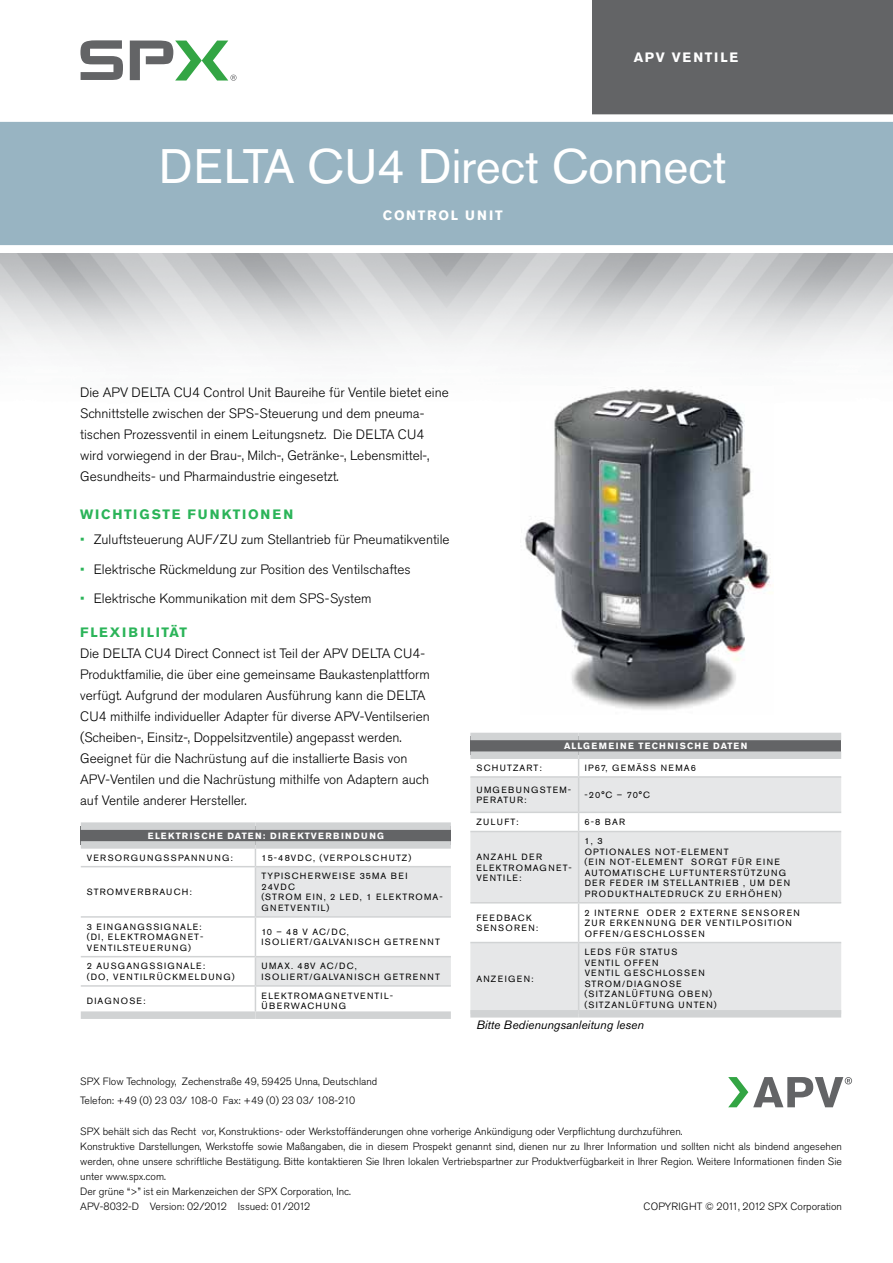
<style>
.page{position:relative;width:893px;height:1263px;background:#fff}
.page>*{position:absolute;margin:0;border:0;box-sizing:border-box;transform-origin:0 0}
.t1{font:48px "Akzidenz Grotesk Pro";letter-spacing:-.005em;color:#fff}
.t2{font:300 13.5px/21px "Akzidenz Grotesk Pro";color:#000}
.t3{font:700 13.5px "Akzidenz Grotesk Pro";letter-spacing:.12em;color:#2bb459}
.t4{font:700 13.5px "Akzidenz Grotesk Pro";letter-spacing:.12em;color:#fff}
.t5{font:italic 12px "Akzidenz Grotesk Pro";color:#000}
.t6{font:300 10.5px/15px "Akzidenz Grotesk Pro";color:#000}
.t7{font:9px/10.5px "Akzidenz Grotesk Pro";letter-spacing:.14em;color:#000}
.t8{font:9px/10.5px "Akzidenz Grotesk Pro";letter-spacing:.16em;color:#000}
.t9{font:700 9px "Akzidenz Grotesk Pro";letter-spacing:.16em;color:#fff}
.s1{color:#2bb459}
</style>
<div class="page">
<svg style="left:728px;top:1077px;width:124px;height:30px"></svg>
<div style="left:0;top:118px;width:893px;height:133px;background:#98b4c2"></div>
<div style="left:592px;top:0;width:301px;height:120px;background:#636466"></div>
<div style="left:0;top:114px;width:893px;height:8px;background:#fff"></div>
<div style="left:0;top:245px;width:893px;height:8px;background:#fff"></div>
<svg style="left:80px;top:40px;width:43px;height:40px"></svg>
<svg style="left:130px;top:41px;width:107px;height:40px"></svg>
<img style="left:525px;top:387px;width:246px;height:323px">
<div style="left:81px;top:826px;width:370px;height:19px;background:#636466"></div>
<div style="left:81px;top:841px;width:174px;height:8px;background:#d1d3d4"></div>
<div style="left:255px;top:841px;width:196px;height:8px;background:#d1d3d4"></div>
<hr style="left:81px;top:866px;width:174px;height:1px;background:#d1d3d4">
<hr style="left:81px;top:916px;width:174px;height:2px;background:#d1d3d4">
<hr style="left:81px;top:956px;width:174px;height:1px;background:#d1d3d4">
<hr style="left:81px;top:985px;width:174px;height:2px;background:#d1d3d4">
<svg style="left:255px;top:849px;width:196px;height:162px"></svg>
<div style="left:81px;top:822px;width:174px;height:8px;background:#d1d3d4"></div>
<div style="left:255px;top:822px;width:196px;height:8px;background:#d1d3d4"></div>
<div style="left:81px;top:1011px;width:174px;height:8px;background:#d1d3d4"></div>
<div style="left:255px;top:1011px;width:196px;height:8px;background:#d1d3d4"></div>
<div style="left:470px;top:736px;width:371px;height:19px;background:#636466"></div>
<svg style="left:470px;top:778px;width:371px;height:232px;fill:#e6e7e8"></svg>
<div style="left:470px;top:751px;width:109px;height:8px;background:#d1d3d4"></div>
<div style="left:579px;top:751px;width:262px;height:8px;background:#d1d3d4"></div>
<svg style="left:578px;top:759px;width:1px;height:17px"></svg>
<hr style="left:470px;top:776px;width:109px;height:2px;background:#d1d3d4">
<hr style="left:579px;top:776px;width:262px;height:2px;background:#d1d3d4">
<hr style="left:578px;top:778px;width:1px;height:34px;background:#d1d3d4">
<hr style="left:470px;top:812px;width:109px;height:1px;background:#d1d3d4">
<hr style="left:579px;top:812px;width:262px;height:1px;background:#d1d3d4">
<svg style="left:578px;top:813px;width:1px;height:18px"></svg>
<hr style="left:470px;top:831px;width:109px;height:1px;background:#d1d3d4">
<hr style="left:579px;top:831px;width:262px;height:1px;background:#d1d3d4">
<hr style="left:578px;top:832px;width:1px;height:70px;background:#d1d3d4">
<hr style="left:470px;top:902px;width:109px;height:1px;background:#d1d3d4">
<hr style="left:579px;top:902px;width:262px;height:1px;background:#d1d3d4">
<hr style="left:578px;top:903px;width:1px;height:39px;background:#d1d3d4">
<hr style="left:470px;top:942px;width:109px;height:1px;background:#d1d3d4">
<hr style="left:579px;top:942px;width:262px;height:1px;background:#d1d3d4">
<hr style="left:578px;top:943px;width:1px;height:67px;background:#d1d3d4">
<div style="left:470px;top:733px;width:109px;height:7px;background:#d1d3d4"></div>
<div style="left:579px;top:733px;width:262px;height:7px;background:#d1d3d4"></div>
<div style="left:470px;top:1010px;width:109px;height:7px;background:#d1d3d4"></div>
<div style="left:579px;top:1010px;width:262px;height:7px;background:#d1d3d4"></div>
<p class="t4" style="left:634px;top:49px;width:106px">APV VENTILE</p>
<h1 class="t1" style="left:159px;top:135px;width:569px">DELTA CU4 DIRECT CONNECT</h1>
<p class="t4" style="left:383px;top:207px;width:121px">CONTROL UNIT</p>
<p class="t2" style="left:80px;top:382px;width:370px">Die APV DELTA CU4 Control Unit Baureihe für Ventile bietet eine Schnittstelle zwischen der SPS-Steuerung und dem pneuma&shy;tischen Prozessventil in einem Leitungsnetz. Die DELTA CU4 wird vorwiegend in der Brau-, Milch-, Getränke-, Lebensmittel-, Gesundheits- und Pharmaindustrie eingesetzt.</p>
<p class="t3" style="left:80px;top:506px;width:215px">WICHTIGSTE FU NKTIONEN</p>
<p class="t2" style="left:80px;top:529px;width:371px"><span class="s1">•</span> Zuluftsteuerung AUF/ZU zum Stellantrieb für Pneumatikventile</p>
<p class="t2" style="left:80px;top:559px;width:332px"><span class="s1">•</span> Elektrische Rückmeldung zur Position des Ventilschaftes</p>
<p class="t2" style="left:80px;top:588px;width:293px"><span class="s1">•</span> Elektrische Kommunikation mit dem SPS-System</p>
<p class="t3" style="left:80px;top:624px;width:108px">FLEXIBILITÄT</p>
<p class="t2" style="left:80px;top:643px;width:351px">Die DELTA CU4 Direct Connect ist Teil der APV DELTA CU4- Produktfamilie, die über eine gemeinsame Baukastenplattform verfügt. Aufgrund der modularen Ausführung kann die DELTA CU4 mithilfe individueller Adapter für diverse APV-Ventilserien (Scheiben-, Einsitz-, Doppelsitzventile) angepasst werden.<br>Geeignet für die Nachrüstung auf die installierte Basis von APV-Ventilen und die Nachrüstung mithilfe von Adaptern auch auf Ventile anderer Hersteller.</p>
<p class="t9" style="left:148px;top:830px;width:238px">ELEKTRISCHE DATEN: DIREKTVERBINDU NG</p>
<p class="t7" style="left:87px;top:852px;width:147px">VERSORGU NGSSPANNU NG:</p>
<p class="t7" style="left:261px;top:852px;width:151px">15-48VDC, (VERPOLSC HUTZ)</p>
<p class="t7" style="left:87px;top:887px;width:81px">STROMVE RBRAUC</p>
<p class="t7" style="left:182px;top:887px;width:12px">H:</p>
<p class="t7" style="left:261px;top:871px;width:183px">TYPISCHERWE ISE 35MA BE I<br>24VDC<br>(STROM EIN , 2 LED, 1 ELE KTROMA-<br>GNETVE</p>
<p class="t7" style="left:304px;top:902px;width:27px">NTIL)</p>
<p class="t7" style="left:87px;top:921px;width:101px">3 EINGANGSSIGNALE</p>
<p class="t7" style="left:87px;top:921px;width:118px;text-indent:112px">: (DI, ELE KTROMAGNET-<br>VE NTILSTEUE</p>
<p class="t7" style="left:157px;top:942px;width:35px">RU NG)</p>
<p class="t7" style="left:261px;top:926px;width:89px">10 – 48 V AC/DC,<br>ISOLIERT/GALVA</p>
<p class="t8" style="left:346px;top:937px;width:93px">NISCH GETRENNT</p>
<p class="t7" style="left:87px;top:961px;width:104px">2 AUSGANGSSIGNALE</p>
<p class="t7" style="left:203px;top:961px;width:4px">:</p>
<p class="t7" style="left:87px;top:971px;width:109px">(DO, VENTILRÜCKMELDU</p>
<p class="t7" style="left:216px;top:971px;width:20px">NG)</p>
<p class="t7" style="left:261px;top:961px;width:97px">UMAX. 48V AC/DC,<br>ISOLIERT/GALVA</p>
<p class="t8" style="left:346px;top:971px;width:93px">NISCH GETRENNT</p>
<p class="t7" style="left:87px;top:995px;width:60px">DIAGNOSE:</p>
<p class="t7" style="left:261px;top:990px;width:87px">ELE KTROMAGNETVE</p>
<p class="t7" style="left:367px;top:990px;width:27px">NTIL-</p>
<p class="t7" style="left:261px;top:1001px;width:86px">ÜBERWACHU NG</p>
<p class="t6" style="left:80px;top:1071px;width:299px;line-height:19.5px">SPX Flow Technology, Zechenstraße 49, 59425 Unna, Deutschland<br>Telefon: +49 (0) 23 03/ 108-0 Fax: +49 (0) 23 03/ 108-210</p>
<p class="t9" style="left:564px;top:740px;width:185px">ALLGEMEINE TECHNISCHE DATEN</p>
<p class="t7" style="left:476px;top:762px;width:67px">SC HUTZART:</p>
<p class="t7" style="left:585px;top:762px;width:66px">IP67, GE MÄSS</p>
<p class="t7" style="left:661px;top:762px;width:37px">N EMA6</p>
<p class="t7" style="left:476px;top:784px;width:96px">UMGEBU NGSTE M-<br>PERATU</p>
<p class="t7" style="left:585px;top:790px;width:67px">-20°C – 70°C</p>
<p class="t7" style="left:517px;top:795px;width:11px">R:</p>
<p class="t7" style="left:476px;top:817px;width:8px">ZULU</p>
<p class="t7" style="left:504px;top:817px;width:16px">FT:</p>
<p class="t7" style="left:585px;top:817px;width:42px">6-8 BAR</p>
<p class="t7" style="left:476px;top:852px;width:97px">ANZAHL DER<br>ELE KTROMAGNET-<br>VE NTILE:</p>
<p class="t7" style="left:585px;top:836px;width:48px">1, 3<br>OPTIONALE</p>
<p class="t8" style="left:585px;top:846px;width:196px;text-indent:60px">S NOT-ELE MENT<br>(EIN NOT-ELE MENT SORGT FÜR EINE<br>AUT</p>
<p class="t7" style="left:585px;top:867px;width:203px;text-indent:19px">OMATISCHE LUFTU NTERSTÜTZU NG<br>DE R FEDE</p>
<p class="t7" style="left:637px;top:878px;width:33px">R IM STELLA</p>
<p class="t7" style="left:701px;top:878px;width:90px">NTRIEB , UM DE N</p>
<p class="t7" style="left:585px;top:888px;width:66px">PRODU KTHALTED</p>
<p class="t8" style="left:675px;top:888px;width:108px">RUCK ZU ERHÖHEN)</p>
<p class="t7" style="left:476px;top:912px;width:63px;text-indent:28px">BACK<br>SE NSORE N:</p>
<p class="t7" style="left:585px;top:907px;width:217px">2 INTERNE ODER 2 EXTERNE SE NSOREN<br>ZUR ERKENNU NG DER VENTILPOSITION<br>OFFE N/GESCHLOSSE N</p>
<p class="t7" style="left:476px;top:973px;width:59px">ANZE IGE N:</p>
<p class="t7" style="left:476px;top:912px;width:8px">FEED</p>
<p class="t7" style="left:585px;top:947px;width:62px">LEDS FÜR STATU</p>
<p class="t7" style="left:671px;top:947px;width:8px">S</p>
<p class="t7" style="left:585px;top:957px;width:134px">VE NTIL OFFE N<br>VENTIL GESCHLOSSEN<br>STROM/DIAGNOSE (SITZANLÜFTU NG OBE N) (SITZANLÜFTU NG U NTE N)</p>
<p class="t5" style="left:476px;top:1017px;width:169px">Bitte Bedienungsanleitung lesen</p>
<p class="t6" style="left:80px;top:1124px;width:763px">SPX behält sich das Recht vor, Konstruktions- oder Werkstoffänderungen ohne vorherige Ankündigung oder Verpflichtung durchzuführen.<br>Konstruktive Darstellungen, Werkstoffe sowie Maßangaben, die in diesem Prospekt genannt sind, dienen nur zu Ihrer Information und sollten nicht als bindend angesehen werden, ohne unsere schriftliche Bestätigung. Bitte kontaktieren Sie Ihren lokalen Vertriebspartner zur Produktverfügbarkeit in Ihrer Region. Weitere Informationen finden Sie unter www.spx.com.<br>Der grüne “&gt;” ist ein Markenzeichen der SPX Corporation, Inc.<br>APV-8032-D Version: 02/2012 Issued: 01/2012</p>
<p class="t6" style="left:644px;top:1199px;width:200px">COPYRIGHT © 2011, 2012 SPX Corporation</p>
</div>
